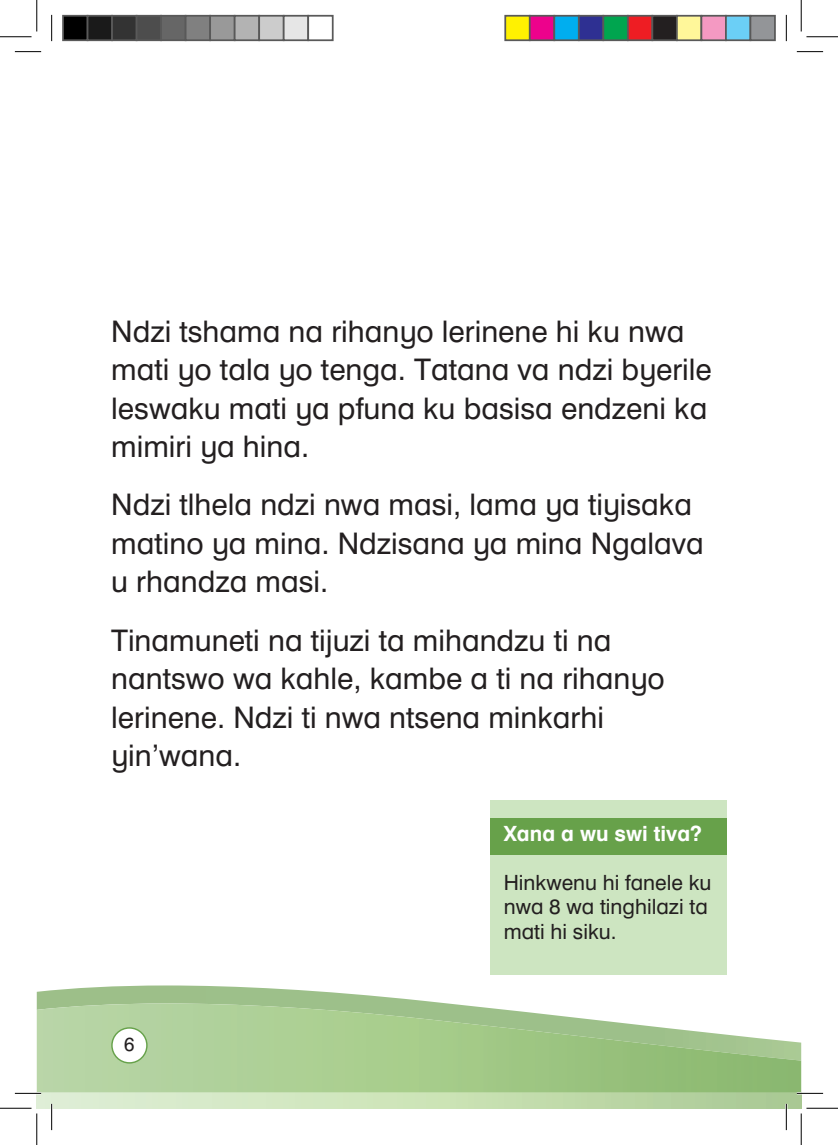
<style>
.page{position:relative;width:838px;height:1145px;background:#fff}
.page>*{position:absolute;margin:0;border:0;box-sizing:border-box;transform-origin:0 0}
.t1{font:29.75px/38.5px "Swis Forall";color:#231f20}
.t2{font:21px/24.5px "Swis Forall";color:#231f20}
.t3{font:700 21px "Swis Forall";color:#fff}
.t4{font:19.25px "Swis Forall";color:#231f20}
</style>
<div class="page">
<svg style="left:37px;top:985px;width:406px;height:18px"></svg>
<div style="left:37px;top:1092px;width:764px;height:16px;background:linear-gradient(to right,#e3f3d8,#adcd94)"></div>
<img style="left:37px;top:1003px;width:764px;height:89px">
<div style="left:112px;top:1028px;width:35px;height:35px;background:#fff;border-radius:50%"></div>
<div style="left:111px;top:1027px;width:37px;height:37px;border:1px solid #67a24b;border-radius:50%"></div>
<div style="left:490px;top:800px;width:236px;height:174px;background:#cde5c1"></div>
<div style="left:490px;top:819px;width:236px;height:36px;background:#67a14a"></div>
<hr style="left:15px;top:1092px;width:26px;height:2px;background:#fff">
<hr style="left:796px;top:1092px;width:27px;height:2px;background:#fff">
<hr style="left:51px;top:1104px;width:2px;height:26px;background:#fff">
<hr style="left:785px;top:1104px;width:2px;height:26px;background:#fff">
<svg style="left:15px;top:51px;width:26px;height:1px"></svg>
<svg style="left:796px;top:51px;width:27px;height:1px"></svg>
<svg style="left:15px;top:1093px;width:26px;height:1px"></svg>
<svg style="left:796px;top:1093px;width:27px;height:1px"></svg>
<svg style="left:51px;top:15px;width:1px;height:26px"></svg>
<svg style="left:51px;top:1104px;width:1px;height:26px"></svg>
<svg style="left:786px;top:15px;width:1px;height:26px"></svg>
<svg style="left:786px;top:1104px;width:1px;height:26px"></svg>
<hr style="left:0;top:36px;width:32px;height:1px;background:#000">
<hr style="left:806px;top:36px;width:31px;height:1px;background:#000">
<hr style="left:0;top:1108px;width:32px;height:1px;background:#000">
<hr style="left:806px;top:1108px;width:31px;height:1px;background:#000">
<hr style="left:36px;top:0;width:1px;height:31px;background:#000">
<hr style="left:36px;top:1113px;width:1px;height:32px;background:#000">
<hr style="left:800px;top:0;width:1px;height:31px;background:#000">
<hr style="left:800px;top:1113px;width:1px;height:32px;background:#000">
<div style="left:63px;top:16px;width:25px;height:24px;background:#000"></div>
<div style="left:62px;top:15px;width:26px;height:26px;border:2px solid #595959"></div>
<div style="left:88px;top:16px;width:24px;height:24px;background:#1a1a1a"></div>
<div style="left:87px;top:15px;width:26px;height:26px;border:2px solid #595959"></div>
<div style="left:112px;top:16px;width:25px;height:24px;background:#333"></div>
<div style="left:111px;top:15px;width:26px;height:26px;border:2px solid #595959"></div>
<div style="left:137px;top:16px;width:24px;height:24px;background:#4d4d4d"></div>
<div style="left:136px;top:15px;width:26px;height:26px;border:2px solid #595959"></div>
<div style="left:161px;top:16px;width:25px;height:24px;background:#666"></div>
<div style="left:160px;top:15px;width:26px;height:26px;border:2px solid #595959"></div>
<div style="left:186px;top:16px;width:24px;height:24px;background:#808080"></div>
<div style="left:185px;top:15px;width:26px;height:26px;border:2px solid #595959"></div>
<div style="left:210px;top:16px;width:25px;height:24px;background:#999"></div>
<div style="left:209px;top:15px;width:26px;height:26px;border:2px solid #595959"></div>
<div style="left:235px;top:16px;width:24px;height:24px;background:#b3b3b3"></div>
<div style="left:234px;top:15px;width:26px;height:26px;border:2px solid #595959"></div>
<div style="left:259px;top:16px;width:25px;height:24px;background:#ccc"></div>
<div style="left:258px;top:15px;width:26px;height:26px;border:2px solid #595959"></div>
<div style="left:284px;top:16px;width:24px;height:24px;background:#e6e6e6"></div>
<div style="left:283px;top:15px;width:26px;height:26px;border:2px solid #595959"></div>
<div style="left:307px;top:15px;width:26px;height:26px;border:2px solid #595959"></div>
<div style="left:505px;top:16px;width:24px;height:24px;background:#fff101"></div>
<div style="left:504px;top:15px;width:26px;height:26px;border:2px solid #595959"></div>
<div style="left:529px;top:16px;width:25px;height:24px;background:#ed028c"></div>
<div style="left:529px;top:15px;width:26px;height:26px;border:2px solid #595959"></div>
<div style="left:554px;top:16px;width:24px;height:24px;background:#00aeef"></div>
<div style="left:553px;top:15px;width:26px;height:26px;border:2px solid #595959"></div>
<div style="left:578px;top:16px;width:25px;height:24px;background:#2e3092"></div>
<div style="left:578px;top:15px;width:26px;height:26px;border:2px solid #595959"></div>
<div style="left:603px;top:16px;width:24px;height:24px;background:#00a54f"></div>
<div style="left:602px;top:15px;width:26px;height:26px;border:2px solid #595959"></div>
<div style="left:627px;top:16px;width:25px;height:24px;background:#ee1d23"></div>
<div style="left:627px;top:15px;width:26px;height:26px;border:2px solid #595959"></div>
<div style="left:652px;top:16px;width:24px;height:24px;background:#231f20"></div>
<div style="left:651px;top:15px;width:26px;height:26px;border:2px solid #595959"></div>
<div style="left:676px;top:16px;width:25px;height:24px;background:#fff79a"></div>
<div style="left:676px;top:15px;width:26px;height:26px;border:2px solid #595959"></div>
<div style="left:701px;top:16px;width:24px;height:24px;background:#f499c2"></div>
<div style="left:700px;top:15px;width:26px;height:26px;border:2px solid #595959"></div>
<div style="left:725px;top:16px;width:25px;height:24px;background:#6bcff6"></div>
<div style="left:725px;top:15px;width:26px;height:26px;border:2px solid #595959"></div>
<div style="left:750px;top:16px;width:24px;height:24px;background:#939598"></div>
<div style="left:749px;top:15px;width:26px;height:26px;border:2px solid #595959"></div>
<p class="t1" style="left:111px;top:314px;width:602px">Ndzi tshama na rihanyo lerinene hi ku nwa mati yo tala yo tenga. Tatana va ndzi byerile leswaku mati ya pfuna ku basisa endzeni ka mimiri ya hina.</p>
<p class="t1" style="left:111px;top:488px;width:594px">Ndzi tlhela ndzi nwa masi, lama ya tiyisaka matino ya mina. Ndzisana ya mina Ngalava u rhandza masi.</p>
<p class="t1" style="left:111px;top:623px;width:555px">Tinamuneti na tijuzi ta mihandzu ti na nantswo wa kahle, kambe a ti na rihanyo lerinene. Ndzi ti nwa ntsena minkarhi yin’wana.</p>
<p class="t4" style="left:124px;top:1032px;width:12px">6</p>
<p class="t3" style="left:503px;top:820px;width:200px">Xana a wu swi tiva?</p>
<p class="t2" style="left:503px;top:871px;width:209px">Hinkwenu hi fanele ku nwa 8 wa tinghilazi ta mati hi siku.</p>
</div>
